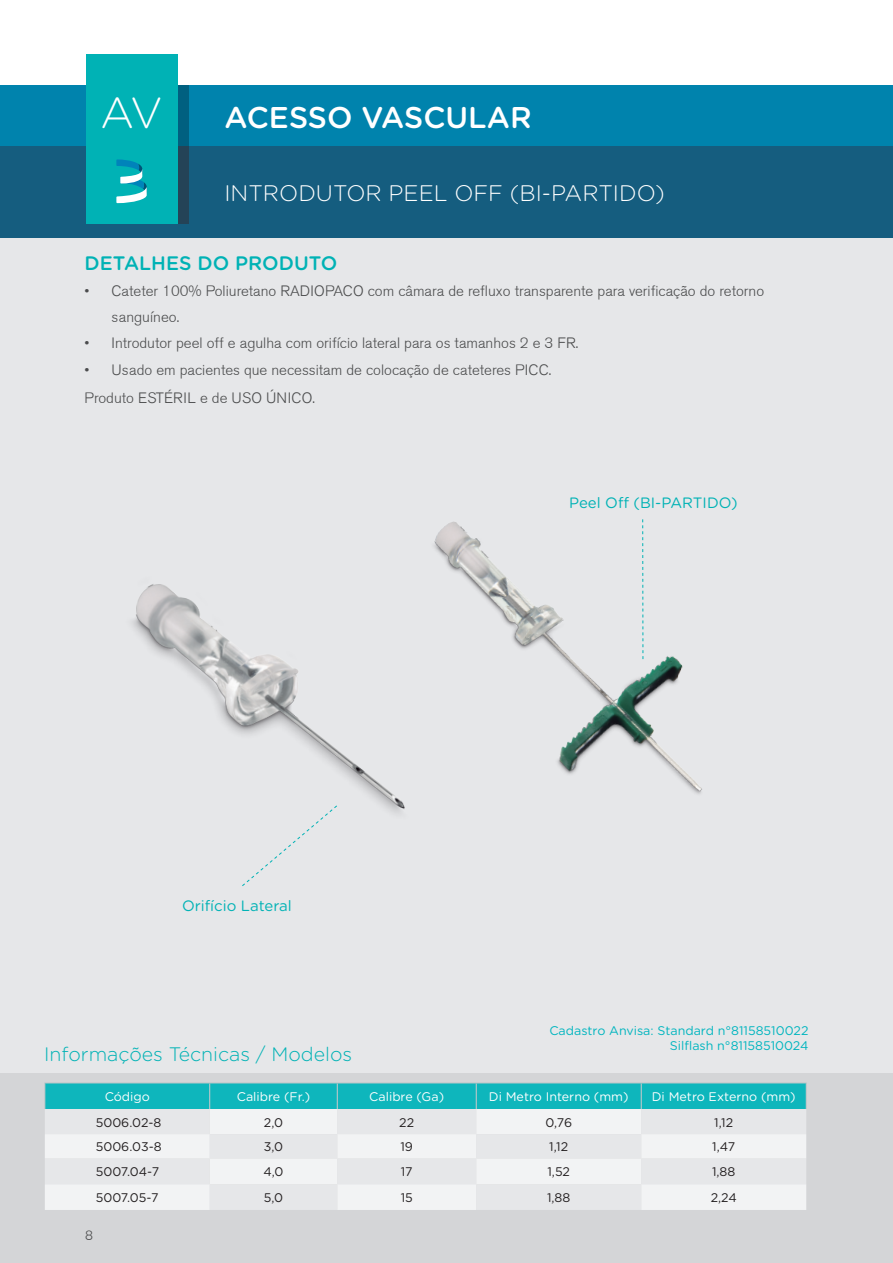
<style>
.page{position:relative;width:893px;height:1263px;background:#fff}
.page>*{position:absolute;margin:0;border:0;box-sizing:border-box;transform-origin:0 0}
.t1{font:300 43.5px "Gotham Rounded";color:#fff}
.t2{font:500 30px "Gotham Rounded";color:#fff}
.t3{font:300 22.5px "Gotham Rounded";color:#fff}
.t4{font:300 19.5px "Gotham Rounded";color:#00b2b5}
.t5{font:500 19.5px "Gotham Rounded";color:#00b2b5}
.txt_parrafos{font:300 15px/25.5px "Berthold Akzidenz Grotesk BE";color:#4b4c4d}
.Datos_cuadro_centrad{font:15px "Gotham Rounded";color:#00b2b5}
.t6{font:300 13.5px "Berthold Akzidenz Grotesk BE";color:#4b4c4d}
.Datos_cuadro_centrad-2{font:12.45px "Gotham Rounded";color:#231f20}
.t7{font:12.45px "Gotham Rounded";color:#fff}
.t8{font:12.45px "Gotham Rounded";color:#00b5bf}
</style>
<div class="page">
<div style="left:0;top:144px;width:893px;height:94px;background:#155d7f"></div>
<div style="left:0;top:85px;width:756px;height:61px;background:#0083ad"></div>
<div style="left:196px;top:85px;width:697px;height:61px;background:#0083ad"></div>
<div style="left:86px;top:54px;width:92px;height:169px;background:#00b2b5"></div>
<div style="left:178px;top:85px;width:11px;height:61px;background:#006080"></div>
<div style="left:178px;top:146px;width:11px;height:77px;background:#244357"></div>
<svg style="left:116px;top:159px;width:31px;height:44px"></svg>
<div style="left:0;top:238px;width:893px;height:1025px;background:#e6e7e9"></div>
<img style="left:435px;top:519px;width:267px;height:275px">
<img style="left:132px;top:539px;width:385px;height:275px">
<div style="left:0;top:1073px;width:893px;height:190px;background:#d4d5d7"></div>
<svg style="left:45px;top:1109px;width:761px;height:101px;background:#ebecee"></svg>
<hr style="left:44px;top:1082px;width:166px;height:1px;background:#c7c8ca">
<hr style="left:210px;top:1082px;width:127px;height:1px;background:#c7c8ca">
<hr style="left:337px;top:1082px;width:139px;height:1px;background:#c7c8ca">
<hr style="left:476px;top:1082px;width:165px;height:1px;background:#c7c8ca">
<hr style="left:641px;top:1082px;width:166px;height:1px;background:#c7c8ca">
<div style="left:44px;top:1083px;width:763px;height:26px;background:#0eb6bc"></div>
<svg style="left:241px;top:805px;width:97px;height:81px"></svg>
<svg style="left:642px;top:519px;width:1px;height:140px"></svg>
<p class="t1" style="left:100px;top:83px;width:64px">AV</p>
<p class="t2" style="left:224px;top:96px;width:309px">ACESSO VASCULAR</p>
<p class="t3" style="left:224px;top:178px;width:442px">INTRODUTOR PEEL OFF (BI-PARTIDO)</p>
<p class="t5" style="left:85px;top:249px;width:254px">DETALHES DO PRODUTO</p>
<p class="txt_parrafos" style="left:112px;top:279px;width:654px;text-indent:-27px">• Cateter 100% Poliuretano RADIOPACO com câmara de refluxo transparente para verificação do retorno sanguíneo.</p>
<p class="txt_parrafos" style="left:85px;top:331px;width:495px">• Introdutor peel off e agulha com orifício lateral para os tamanhos 2 e 3 FR.</p>
<p class="txt_parrafos" style="left:85px;top:357px;width:468px">• Usado em pacientes que necessitam de colocação de cateteres PICC.</p>
<p class="txt_parrafos" style="left:85px;top:385px;width:232px">Produto ESTÉRIL e de USO ÚNICO.</p>
<p class="Datos_cuadro_centrad" style="left:182px;top:895px;width:111px">Orifício Lateral</p>
<p class="Datos_cuadro_centrad" style="left:569px;top:492px;width:170px">Peel Off (BI-PARTIDO)</p>
<p class="t8" style="left:549px;top:1022px;width:261px">Cadastro Anvisa: Standard n°81158510022</p>
<p class="t8" style="left:670px;top:1037px;width:140px">Silflash n°81158510024</p>
<p class="t4" style="left:44px;top:1041px;width:309px">Informações Técnicas / Modelos</p>
<p class="t7" style="left:105px;top:1088px;width:47px">Código</p>
<p class="t7" style="left:237px;top:1088px;width:75px">Calibre (Fr.)</p>
<p class="t7" style="left:369px;top:1088px;width:76px">Calibre (Ga)</p>
<p class="t7" style="left:489px;top:1088px;width:141px">Di Metro Interno (mm)</p>
<p class="t7" style="left:652px;top:1088px;width:145px">Di Metro Externo (mm)</p>
<p class="Datos_cuadro_centrad-2" style="left:96px;top:1113px;width:67px">5006.02-8</p>
<p class="Datos_cuadro_centrad-2" style="left:264px;top:1113px;width:21px">2,0</p>
<p class="Datos_cuadro_centrad-2" style="left:399px;top:1113px;width:16px">22</p>
<p class="Datos_cuadro_centrad-2" style="left:545px;top:1113px;width:28px">0,76</p>
<p class="Datos_cuadro_centrad-2" style="left:714px;top:1113px;width:20px">1,12</p>
<p class="Datos_cuadro_centrad-2" style="left:96px;top:1138px;width:67px">5006.03-8</p>
<p class="Datos_cuadro_centrad-2" style="left:264px;top:1138px;width:21px">3,0</p>
<p class="Datos_cuadro_centrad-2" style="left:400px;top:1138px;width:14px">19</p>
<p class="Datos_cuadro_centrad-2" style="left:549px;top:1138px;width:20px">1,12</p>
<p class="Datos_cuadro_centrad-2" style="left:712px;top:1138px;width:24px">1,47</p>
<p class="Datos_cuadro_centrad-2" style="left:96px;top:1163px;width:65px">5007.04-7</p>
<p class="Datos_cuadro_centrad-2" style="left:263px;top:1163px;width:22px">4,0</p>
<p class="Datos_cuadro_centrad-2" style="left:401px;top:1163px;width:13px">17</p>
<p class="Datos_cuadro_centrad-2" style="left:547px;top:1163px;width:24px">1,52</p>
<p class="Datos_cuadro_centrad-2" style="left:712px;top:1163px;width:25px">1,88</p>
<p class="Datos_cuadro_centrad-2" style="left:96px;top:1189px;width:64px">5007.05-7</p>
<p class="Datos_cuadro_centrad-2" style="left:264px;top:1189px;width:21px">5,0</p>
<p class="Datos_cuadro_centrad-2" style="left:401px;top:1189px;width:14px">15</p>
<p class="Datos_cuadro_centrad-2" style="left:547px;top:1189px;width:25px">1,88</p>
<p class="Datos_cuadro_centrad-2" style="left:711px;top:1189px;width:28px">2,24</p>
<p class="t6" style="left:85px;top:1228px;width:9px">8</p>
</div>
